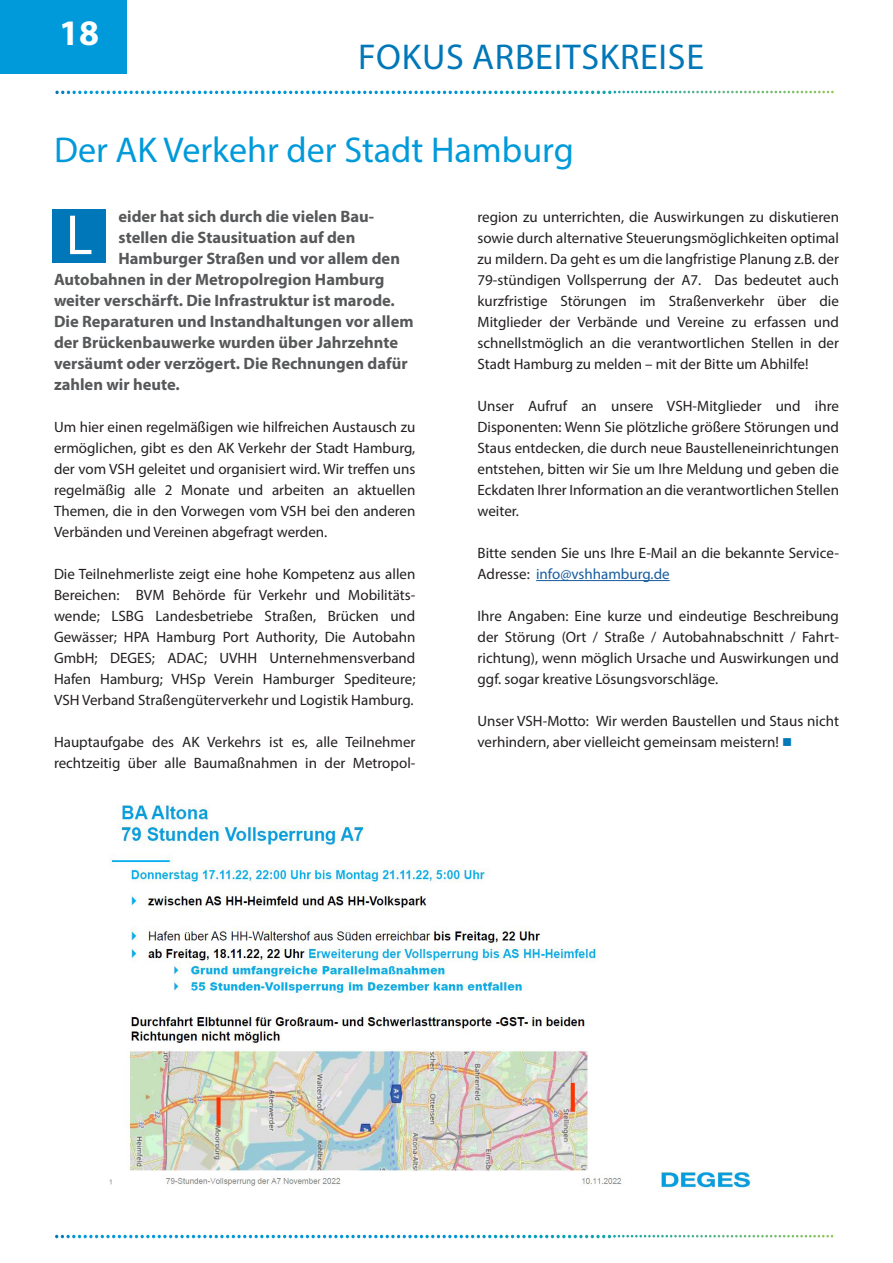
<style>
.page{position:relative;width:893px;height:1263px;background:#fff}
.page>*{position:absolute;margin:0;border:0;box-sizing:border-box;transform-origin:0 0}
.FLEX-OBJEKT__Initial{font:57px "Myriad Pro";color:#fff}
._03__Artikel_Übersch{font:36px "Myriad Pro";color:#009ada}
._03__Artikel__Seiten{font:36px "Myriad Pro";letter-spacing:.02em;color:#0077b8}
.t1{font:700 36px "Myriad Pro";color:#fff}
._03__Artikel_Einleit{font:700 16.5px "Myriad Pro";color:#57585a}
._03__Artikel_Text{font:15px/21px "Myriad Pro";color:#231f20;text-align:justify}
.s1{color:#175d9e}
.s2{color:#0079b8}
</style>
<div class="page">
<div style="left:0;top:0;width:127px;height:74px;background:#009ada"></div>
<div style="left:53px;top:209px;width:53px;height:53px;background:#0077b8"></div>
<hr style="left:536px;top:580px;width:134px;height:1px;background:#175d9e">
<img style="left:109px;top:804px;width:642px;height:386px">
<h2 class="t1" style="left:59px;top:10px;width:41px">18</h2>
<p class="_03__Artikel__Seiten" style="left:358px;top:34px;width:348px">FOKUS ARBEITSKREISE</p>
<p class="_03__Artikel_Übersch" style="left:54px;top:128px;width:521px">Der AK Verkehr der Stadt Hamburg</p>
<p class="FLEX-OBJEKT__Initial" style="left:66px;top:200px;width:28px">L</p>
<p class="_03__Artikel_Einleit" style="left:119px;top:206px;width:257px">eider hat sich durch die vielen Bau-</p>
<p class="_03__Artikel_Einleit" style="left:119px;top:227px;width:238px">stellen die Stausituation auf den</p>
<p class="_03__Artikel_Einleit" style="left:119px;top:248px;width:283px">Hamburger Straßen und vor allem den</p>
<p class="_03__Artikel_Einleit" style="left:54px;top:269px;width:332px">Autobahnen in der Metropolregion Hamburg</p>
<p class="_03__Artikel_Einleit" style="left:54px;top:290px;width:342px">weiter verschärft. Die Infrastruktur ist marode.</p>
<p class="_03__Artikel_Einleit" style="left:54px;top:311px;width:361px">Die Reparaturen und Instandhaltungen vor allem</p>
<p class="_03__Artikel_Einleit" style="left:54px;top:332px;width:346px">der Brückenbauwerke wurden über Jahrzehnte</p>
<p class="_03__Artikel_Einleit" style="left:54px;top:353px;width:355px">versäumt oder verzögert. Die Rechnungen dafür</p>
<p class="_03__Artikel_Einleit" style="left:54px;top:374px;width:127px">zahlen wir heute.</p>
<p class="_03__Artikel_Text" style="left:54px;top:416px;width:363px">Um hier einen regelmäßigen wie hilfreichen Austausch zu ermöglichen, gibt es den AK Verkehr der Stadt Hamburg, der vom VSH geleitet und organisiert wird. Wir treffen uns regelmäßig alle 2 Monate und arbeiten an aktuellen Themen, die in den Vorwegen vom VSH bei den anderen Verbänden und Vereinen abgefragt werden.</p>
<p class="_03__Artikel_Text" style="left:54px;top:563px;width:363px">Die Teilnehmerliste zeigt eine hohe Kompetenz aus allen Bereichen: BVM Behörde für Verkehr und Mobilitäts&shy;wende; LSBG Landesbetriebe Straßen, Brücken und Gewässer; HPA Hamburg Port Authority, Die Autobahn GmbH; DEGES; ADAC; UVHH Unternehmensverband Hafen Hamburg; VHSp Verein Hamburger Spediteure; VSH Verband Straßengüterverkehr und Logistik Hamburg.</p>
<p class="_03__Artikel_Text" style="left:54px;top:731px;width:363px">Hauptaufgabe des AK Verkehrs ist es, alle Teilnehmer rechtzeitig über alle Baumaßnahmen in der Metropol-</p>
<p class="_03__Artikel_Text" style="left:477px;top:206px;width:363px">region zu unterrichten, die Auswirkungen zu diskutieren sowie durch alternative Steuerungsmöglichkeiten optimal zu mildern. Da geht es um die langfristige Planung z.B. der 79-stündigen Vollsperrung der A7. Das bedeutet auch kurzfristige Störungen im Straßenverkehr über die Mitglieder der Verbände und Vereine zu erfassen und schnellstmöglich an die verantwortlichen Stellen in der Stadt Hamburg zu melden – mit der Bitte um Abhilfe!</p>
<p class="_03__Artikel_Text" style="left:477px;top:395px;width:363px">Unser Aufruf an unsere VSH-Mitglieder und ihre Disponenten: Wenn Sie plötzliche größere Störungen und Staus entdecken, die durch neue Baustelleneinrichtungen entstehen, bitten wir Sie um Ihre Meldung und geben die Eckdaten Ihrer Information an die verantwortlichen Stellen weiter.</p>
<p class="_03__Artikel_Text" style="left:477px;top:542px;width:363px">Bitte senden Sie uns Ihre E-Mail an die bekannte Service-<br>Adresse: <span class="s1">info@vshhamburg.de</span></p>
<p class="_03__Artikel_Text" style="left:477px;top:605px;width:363px">Ihre Angaben: Eine kurze und eindeutige Beschreibung der Störung (Ort / Straße / Autobahnabschnitt / Fahrt&shy;richtung), wenn möglich Ursache und Auswirkungen und ggf. sogar kreative Lösungsvorschläge.</p>
<p class="_03__Artikel_Text" style="left:477px;top:710px;width:363px">Unser VSH-Motto: Wir werden Baustellen und Staus nicht verhindern, aber vielleicht gemeinsam meistern! <span class="s2">■</span></p>
</div>
